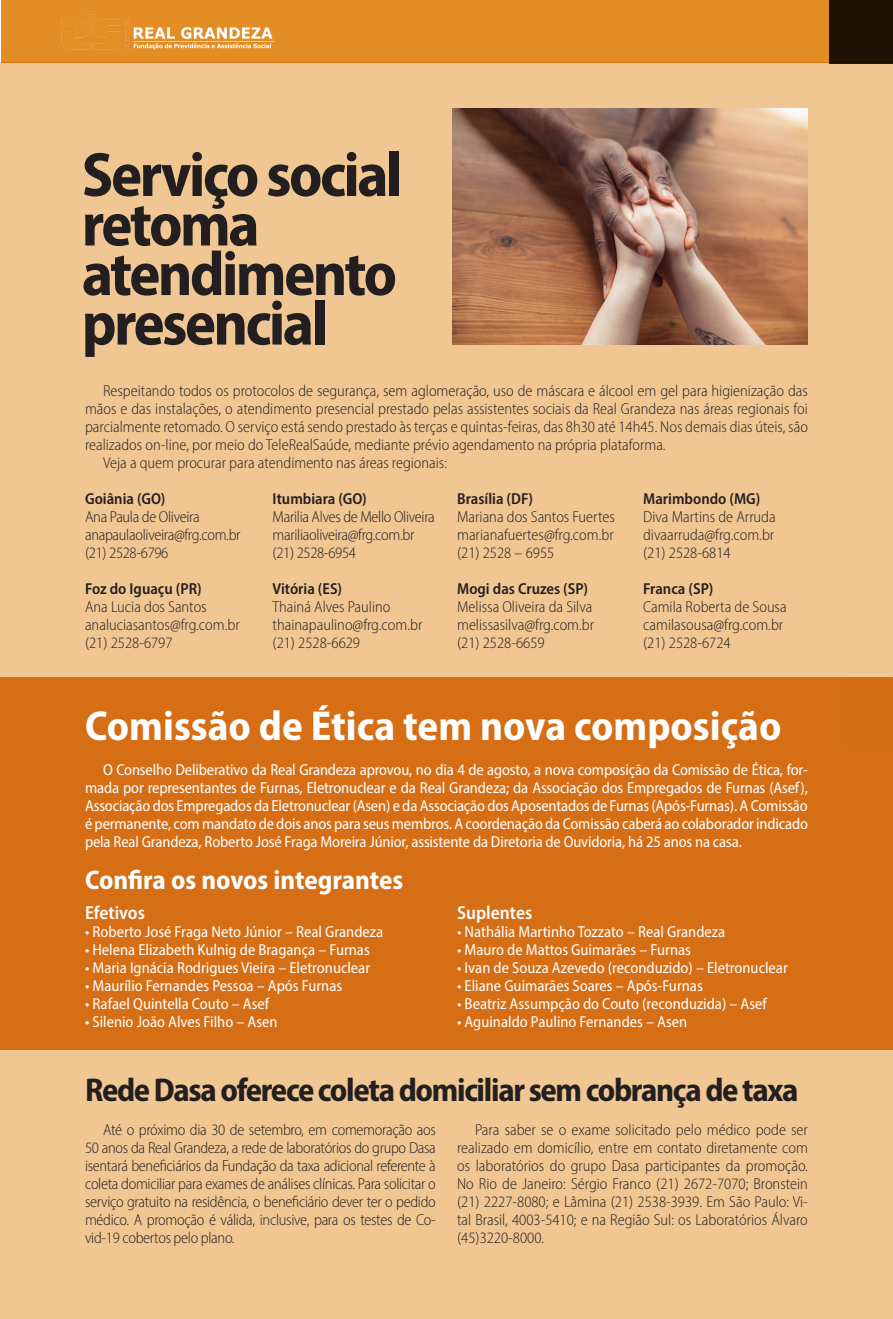
<style>
.page{position:relative;width:893px;height:1319px;background:#fff}
.page>*{position:absolute;margin:0;border:0;box-sizing:border-box;transform-origin:0 0}
._1_TITULO{font:700 semi-condensed 63px/49.5px "Myriad Pro";letter-spacing:-.04em;color:#231f20}
._1_TIT_PEQ{font:700 semi-condensed 42px "Myriad Pro";color:#fff}
._1_TITULO-2{font:700 semi-condensed 33px "Myriad Pro";letter-spacing:-.04em;color:#231f20}
._1_TIT_PEQ-2{font:700 semi-condensed 27px "Myriad Pro";color:#fff}
._1_TEXTO{font:600 semi-condensed 18.9px "Myriad Pro";color:#fff}
._1_TEXTO-2{font:300 semi-condensed 15.9px/18px "Myriad Pro";letter-spacing:-.005em;color:#231f20;text-align:justify}
._1_TEXTO-3{font:semi-condensed 15.9px/18px "Myriad Pro";color:#fff;text-align:justify}
._1_TEXTO_BOX{font:300 semi-condensed 15.9px "Myriad Pro";color:#231f20}
._1_TEXTO_BOX-2{font:600 semi-condensed 15.9px "Myriad Pro";color:#231f20}
._1_TEXTO-4{font:600 semi-condensed 15.9px "Myriad Pro";color:#231f20}
</style>
<div class="page">
<div style="left:1px;top:0;width:892px;height:63px;background:#e28e25"></div>
<div style="left:0;top:62px;width:893px;height:1256px;background:#f0c692"></div>
<div style="left:829px;top:0;width:64px;height:64px;background:#1f1104"></div>
<img style="left:125px;top:20px;width:149px;height:30px">
<img style="left:61px;top:11px;width:60px;height:39px">
<div style="left:0;top:677px;width:893px;height:372px;background:#d56e15"></div>
<img style="left:453px;top:108px;width:355px;height:237px">
<p class="_1_TITULO" style="left:82px;top:148px;width:322px">Serviço social</p>
<p class="_1_TITULO" style="left:82px;top:198px;width:317px">retoma atendimento presencial</p>
<p class="_1_TEXTO-2" style="left:85px;top:382px;width:724px;text-indent:18px">Respeitando todos os protocolos de segurança, sem aglomeração, uso de máscara e álcool em gel para higienização das mãos e das instalações, o atendimento presencial prestado pelas assistentes sociais da Real Grandeza nas áreas regionais foi parcialmente retomado. O serviço está sendo prestado às terças e quintas-feiras, das 8h30 até 14h45. Nos demais dias úteis, são realizados on-line, por meio do TeleRealSaúde, mediante prévio agendamento na própria plataforma.</p>
<p class="_1_TEXTO-2" style="left:103px;top:454px;width:346px">Veja a quem procurar para atendimento nas áreas regionais:</p>
<p class="_1_TEXTO-4" style="left:85px;top:489px;width:82px">Goiânia (GO)</p>
<p class="_1_TEXTO-4" style="left:273px;top:489px;width:96px">Itumbiara (GO)</p>
<p class="_1_TEXTO-2" style="left:85px;top:508px;width:116px">Ana Paula de Oliveira</p>
<p class="_1_TEXTO-2" style="left:273px;top:508px;width:164px">Marilia Alves de Mello Oliveira</p>
<p class="_1_TEXTO-2" style="left:85px;top:526px;width:157px">anapaulaoliveira@frg.com.br</p>
<p class="_1_TEXTO-2" style="left:273px;top:526px;width:143px">mariliaoliveira@frg.com.br</p>
<p class="_1_TEXTO-2" style="left:85px;top:544px;width:85px">(21) 2528-6796</p>
<p class="_1_TEXTO-2" style="left:273px;top:544px;width:85px">(21) 2528-6954</p>
<p class="_1_TEXTO-4" style="left:85px;top:579px;width:118px">Foz do Iguaçu (PR)</p>
<p class="_1_TEXTO-4" style="left:273px;top:579px;width:71px">Vitória (ES)</p>
<p class="_1_TEXTO-2" style="left:85px;top:598px;width:123px">Ana Lucia dos Santos</p>
<p class="_1_TEXTO-2" style="left:273px;top:598px;width:119px">Thainá Alves Paulino</p>
<p class="_1_TEXTO-2" style="left:85px;top:616px;width:156px">analuciasantos@frg.com.br</p>
<p class="_1_TEXTO-2" style="left:273px;top:616px;width:151px">thainapaulino@frg.com.br</p>
<p class="_1_TEXTO-2" style="left:85px;top:634px;width:89px">(21) 2528-6797</p>
<p class="_1_TEXTO-2" style="left:273px;top:634px;width:89px">(21) 2528-6629</p>
<p class="_1_TEXTO_BOX-2" style="left:457px;top:489px;width:77px">Brasília (DF)</p>
<p class="_1_TEXTO_BOX-2" style="left:643px;top:489px;width:119px">Marimbondo (MG)</p>
<p class="_1_TEXTO_BOX" style="left:457px;top:507px;width:159px">Mariana dos Santos Fuertes</p>
<p class="_1_TEXTO_BOX" style="left:643px;top:507px;width:134px">Diva Martins de Arruda</p>
<p class="_1_TEXTO_BOX" style="left:457px;top:525px;width:158px">marianafuertes@frg.com.br</p>
<p class="_1_TEXTO_BOX" style="left:643px;top:525px;width:133px">divaarruda@frg.com.br</p>
<p class="_1_TEXTO_BOX" style="left:457px;top:543px;width:99px">(21) 2528 – 6955</p>
<p class="_1_TEXTO_BOX" style="left:643px;top:543px;width:89px">(21) 2528-6814</p>
<p class="_1_TEXTO_BOX-2" style="left:457px;top:579px;width:133px">Mogi das Cruzes (SP)</p>
<p class="_1_TEXTO_BOX-2" style="left:643px;top:579px;width:72px">Franca (SP)</p>
<p class="_1_TEXTO_BOX" style="left:457px;top:597px;width:137px">Melissa Oliveira da Silva</p>
<p class="_1_TEXTO_BOX" style="left:643px;top:597px;width:145px">Camila Roberta de Sousa</p>
<p class="_1_TEXTO_BOX" style="left:457px;top:615px;width:139px">melissasilva@frg.com.br</p>
<p class="_1_TEXTO_BOX" style="left:643px;top:615px;width:142px">camilasousa@frg.com.br</p>
<p class="_1_TEXTO_BOX" style="left:457px;top:633px;width:89px">(21) 2528-6659</p>
<p class="_1_TEXTO_BOX" style="left:643px;top:633px;width:89px">(21) 2528-6724</p>
<p class="_1_TIT_PEQ" style="left:85px;top:698px;width:698px">Comissão de Ética tem nova composição</p>
<p class="_1_TEXTO-3" style="left:85px;top:759px;width:724px;text-indent:18px">O Conselho Deliberativo da Real Grandeza aprovou, no dia 4 de agosto, a nova composição da Comissão de Ética, for&shy;mada por representantes de Furnas, Eletronuclear e da Real Grandeza; da Associação dos Empregados de Furnas (Asef), Associação dos Empregados da Eletronuclear (Asen) e da Associação dos Aposentados de Furnas (Após-Furnas). A Comissão é permanente, com mandato de dois anos para seus membros. A coordenação da Comissão caberá ao colaborador indicado pela Real Grandeza, Roberto José Fraga Moreira Júnior, assistente da Diretoria de Ouvidoria, há 25 anos na casa.</p>
<p class="_1_TIT_PEQ-2" style="left:85px;top:862px;width:320px">Confira os novos integrantes</p>
<p class="_1_TEXTO" style="left:85px;top:900px;width:61px">Efetivos</p>
<p class="_1_TEXTO-3" style="left:85px;top:921px;width:300px">• Roberto José Fraga Neto Júnior – Real Grandeza</p>
<p class="_1_TEXTO-3" style="left:85px;top:939px;width:286px">• Helena Elizabeth Kulnig de Bragança – Furnas</p>
<p class="_1_TEXTO-3" style="left:85px;top:957px;width:287px">• Maria Ignácia Rodrigues Vieira – Eletronuclear</p>
<p class="_1_TEXTO-3" style="left:85px;top:975px;width:259px">• Maurílio Fernandes Pessoa – Após Furnas</p>
<p class="_1_TEXTO-3" style="left:85px;top:993px;width:186px">• Rafael Quintella Couto – Asef</p>
<p class="_1_TEXTO-3" style="left:85px;top:1011px;width:194px">• Silenio João Alves Filho – Asen</p>
<p class="_1_TEXTO" style="left:457px;top:900px;width:77px">Suplentes</p>
<p class="_1_TEXTO-3" style="left:457px;top:921px;width:270px">• Nathália Martinho Tozzato – Real Grandeza</p>
<p class="_1_TEXTO-3" style="left:457px;top:939px;width:235px">• Mauro de Mattos Guimarães – Furnas</p>
<p class="_1_TEXTO-3" style="left:457px;top:957px;width:332px">• Ivan de Souza Azevedo (reconduzido) – Eletronuclear</p>
<p class="_1_TEXTO-3" style="left:457px;top:975px;width:247px">• Eliane Guimarães Soares – Após-Furnas</p>
<p class="_1_TEXTO-3" style="left:457px;top:993px;width:311px">• Beatriz Assumpção do Couto (reconduzida) – Asef</p>
<p class="_1_TEXTO-3" style="left:457px;top:1011px;width:232px">• Aguinaldo Paulino Fernandes – Asen</p>
<p class="_1_TITULO-2" style="left:85px;top:1068px;width:715px">Rede Dasa oferece coleta domiciliar sem cobrança de taxa</p>
<p class="_1_TEXTO-2" style="left:85px;top:1120px;width:352px;text-indent:18px">Até o próximo dia 30 de setembro, em comemoração aos 50 anos da Real Grandeza, a rede de laboratórios do grupo Dasa isentará beneficiários da Fundação da taxa adicional referente à coleta domiciliar para exames de análises clínicas. Para solicitar o serviço gratuito na residência, o beneficiário dever ter o pedido médico. A promoção é válida, inclusive, para os testes de Co&shy;vid-19 cobertos pelo plano.</p>
<p class="_1_TEXTO-2" style="left:457px;top:1120px;width:352px;text-indent:18px">Para saber se o exame solicitado pelo médico pode ser realizado em domicílio, entre em contato diretamente com os laboratórios do grupo Dasa participantes da promoção.<br>No Rio de Janeiro: Sérgio Franco (21) 2672-7070; Bronstein (21) 2227-8080; e Lâmina (21) 2538-3939. Em São Paulo: Vi&shy;tal Brasil, 4003-5410; e na Região Sul: os Laboratórios Álvaro (45)3220-8000.</p>
</div>
